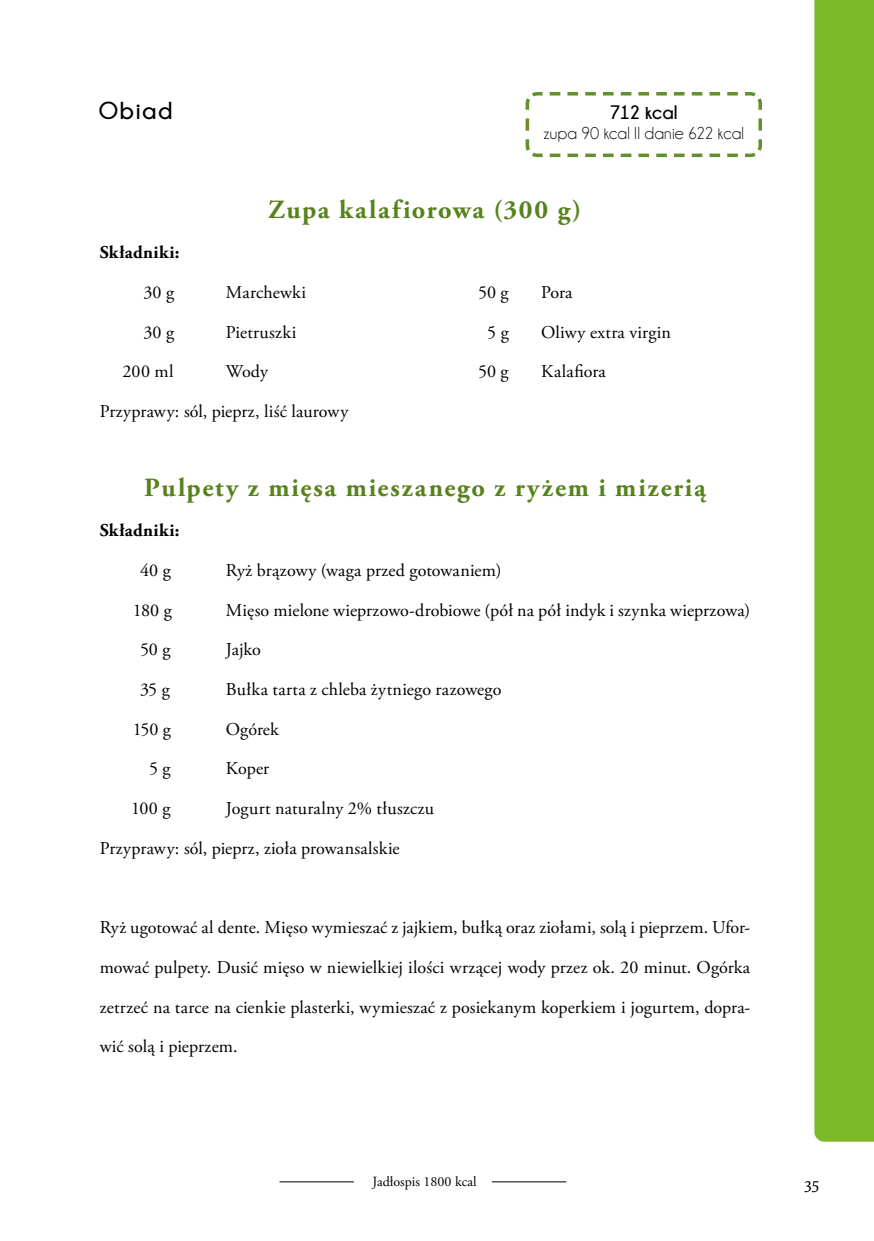
<style>
.page{position:relative;width:874px;height:1241px;background:#fff}
.page>*{position:absolute;margin:0;border:0;box-sizing:border-box;transform-origin:0 0}
.t1{font:700 26.25px "Adobe Garamond Pro";letter-spacing:.065em;color:#57821c}
.t2{font:700 24.5px "Champagne&Limousines";letter-spacing:.065em;color:#000}
.t3{font:700 19.43px "Champagne&Limousines";letter-spacing:-.005em;color:#000}
.t4{font:18.03px/39.7px "Adobe Garamond Pro";letter-spacing:.01em;color:#000}
.t5{font:700 18.03px "Adobe Garamond Pro";letter-spacing:.025em;color:#000}
.t6{font:17.5px "Champagne&Limousines";letter-spacing:.01em;color:#000}
.t7{font:17.5px "Garibaldi";color:#000}
.t8{font:14px "Adobe Garamond Pro";color:#000}
</style>
<div class="page">
<div style="left:814px;top:0;width:59px;height:1141px;background:#7db828"></div>
<hr style="left:279px;top:1181px;width:75px;height:1px;background:#000">
<hr style="left:491px;top:1181px;width:75px;height:1px;background:#000">
<svg style="left:525px;top:92px;width:237px;height:66px"></svg>
<h2 class="t2" style="left:99px;top:97px;width:75px">Obiad</h2>
<p class="t3" style="left:609px;top:102px;width:69px">712 kcal</p>
<p class="t6" style="left:543px;top:124px;width:202px">zupa 90 kcal II danie 622 kcal</p>
<h1 class="t1" style="left:268px;top:195px;width:314px">Zupa kalafiorowa (300 g)</h1>
<p class="t5" style="left:100px;top:242px;width:81px">Składniki:</p>
<p class="t4" style="left:143px;top:273px;width:32px">30 g</p>
<p class="t4" style="left:226px;top:273px;width:82px">Marchewki</p>
<p class="t4" style="left:478px;top:273px;width:32px">50 g</p>
<p class="t4" style="left:541px;top:273px;width:33px">Pora</p>
<p class="t4" style="left:143px;top:312px;width:32px">30 g</p>
<p class="t4" style="left:226px;top:312px;width:72px">Pietruszki</p>
<p class="t4" style="left:487px;top:312px;width:23px">5 g</p>
<p class="t4" style="left:541px;top:312px;width:131px">Oliwy extra virgin</p>
<p class="t4" style="left:122px;top:352px;width:53px">200 ml</p>
<p class="t4" style="left:226px;top:352px;width:44px">Wody</p>
<p class="t4" style="left:478px;top:352px;width:32px">50 g</p>
<p class="t4" style="left:541px;top:352px;width:66px">Kalafiora</p>
<p class="t4" style="left:100px;top:392px;width:250px">Przyprawy: sól, pieprz, liść laurowy</p>
<h1 class="t1" style="left:144px;top:472px;width:563px">Pulpety z mięsa mieszanego z ryżem i mizerią</h1>
<p class="t5" style="left:100px;top:520px;width:81px">Składniki:</p>
<p class="t4" style="left:140px;top:551px;width:32px">40 g</p>
<p class="t4" style="left:226px;top:551px;width:277px">Ryż brązowy (waga przed gotowaniem)</p>
<p class="t4" style="left:133px;top:590px;width:40px">180 g</p>
<p class="t4" style="left:226px;top:590px;width:525px">Mięso mielone wieprzowo-drobiowe (pół na pół indyk i szynka wieprzowa)</p>
<p class="t4" style="left:140px;top:630px;width:32px">50 g</p>
<p class="t4" style="left:226px;top:630px;width:37px">Jajko</p>
<p class="t4" style="left:140px;top:670px;width:31px">35 g</p>
<p class="t4" style="left:226px;top:670px;width:277px">Bułka tarta z chleba żytniego razowego</p>
<p class="t4" style="left:133px;top:709px;width:39px">150 g</p>
<p class="t4" style="left:226px;top:709px;width:55px">Ogórek</p>
<p class="t4" style="left:149px;top:749px;width:23px">5 g</p>
<p class="t4" style="left:226px;top:749px;width:45px">Koper</p>
<p class="t4" style="left:131px;top:789px;width:41px">100 g</p>
<p class="t4" style="left:226px;top:789px;width:209px">Jogurt naturalny 2% tłuszczu</p>
<p class="t4" style="left:100px;top:828px;width:301px">Przyprawy: sól, pieprz, zioła prowansalskie</p>
<p class="t4" style="left:100px;top:908px;width:651px">Ryż ugotować al dente. Mięso wymieszać z jajkiem, bułką oraz ziołami, solą i pieprzem. Ufor&shy;mować pulpety. Dusić mięso w niewielkiej ilości wrzącej wody przez ok. 20 minut. Ogórka</p>
<p class="t4" style="left:100px;top:987px;width:651px">zetrzeć na tarce na cienkie plasterki, wymieszać z posiekanym koperkiem i jogurtem, dopra-</p>
<p class="t4" style="left:100px;top:1027px;width:139px">wić solą i pieprzem.</p>
<p class="t8" style="left:372px;top:1173px;width:105px">Jadłospis 1800 kcal</p>
<p class="t7" style="left:804px;top:1174px;width:17px">35</p>
</div>
